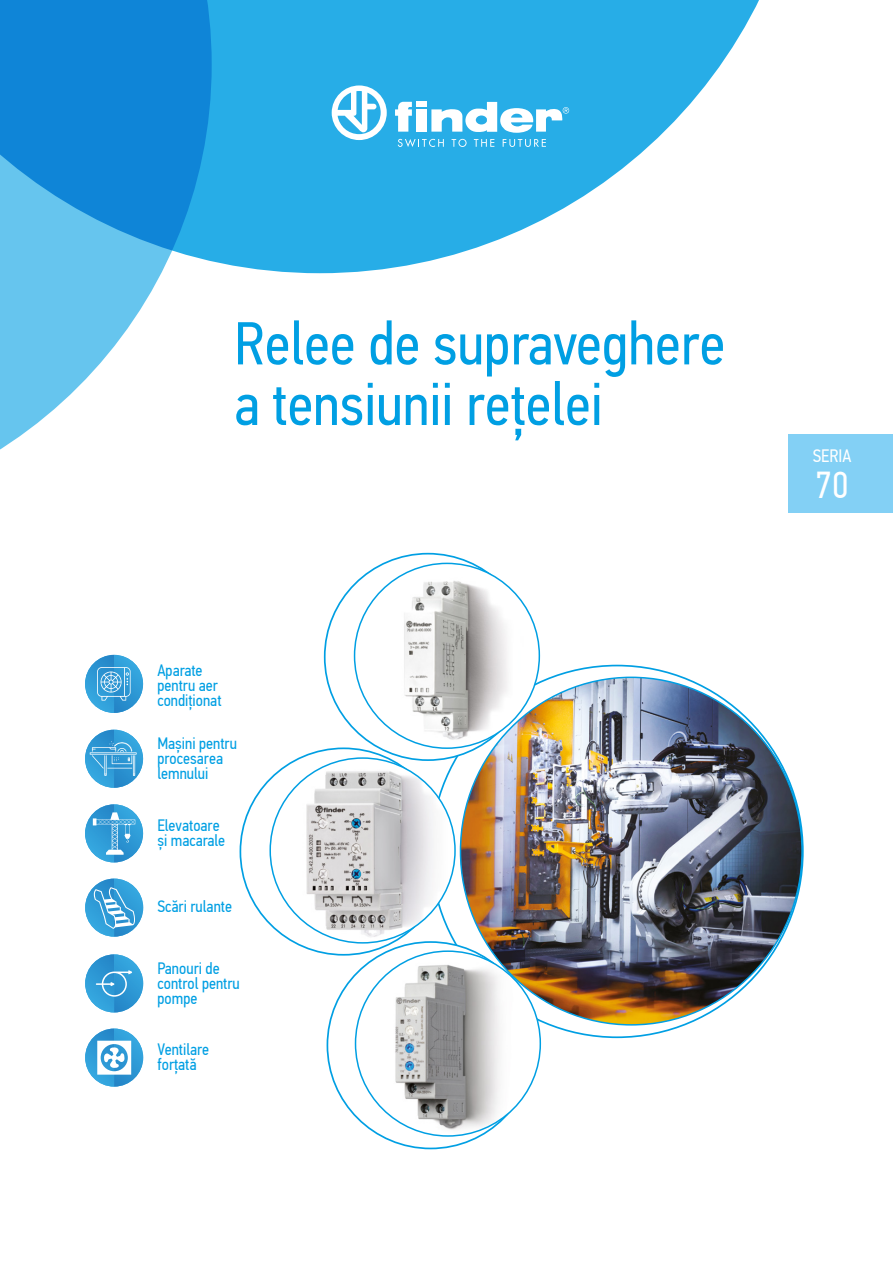
<style>
.page{position:relative;width:893px;height:1263px;background:#fff}
.page>*{position:absolute;margin:0;border:0;box-sizing:border-box;transform-origin:0 0}
.t1{font:60.6px/60.6px "PF Din Text Cond Pro";color:#009fe3}
.t2{font:37.5px "PF Din Text Cond Pro";color:#fff}
.t3{font:18px "PF Din Text Cond Pro";color:#fff}
.t4{font:16.5px/15px "PF Din Text Cond Pro";color:#009fe3}
</style>
<div class="page">
<div style="left:788px;top:434px;width:105px;height:78px;background:#83d0f5"></div>
<img style="left:85px;top:730px;width:58px;height:58px">
<hr style="left:90px;top:752px;width:47px;height:3px;background:#fff">
<svg style="left:92px;top:741px;width:43px;height:35px;background:#50a9db"></svg>
<img style="left:85px;top:879px;width:58px;height:58px">
<svg style="left:94px;top:887px;width:41px;height:42px;background:#5cafde"></svg>
<img style="left:85px;top:804px;width:58px;height:58px">
<svg style="left:93px;top:812px;width:42px;height:43px;background:#51aadc"></svg>
<img style="left:85px;top:954px;width:58px;height:58px">
<svg style="left:96px;top:970px;width:36px;height:27px"></svg>
<img style="left:85px;top:1028px;width:58px;height:58px">
<svg style="left:97px;top:1041px;width:34px;height:34px"></svg>
<img style="left:85px;top:655px;width:58px;height:58px">
<svg style="left:97px;top:667px;width:34px;height:34px"></svg>
<img style="left:385px;top:564px;width:148px;height:184px">
<img style="left:270px;top:758px;width:185px;height:185px;border-radius:92px">
<img style="left:386px;top:954px;width:127px;height:182px">
<img style="left:460px;top:677px;width:342px;height:348px">
<svg style="left:212px;top:0;width:547px;height:273px;fill:#27ade7"></svg>
<svg style="left:0;top:0;width:212px;height:450px"></svg>
<svg style="left:332px;top:85px;width:55px;height:55px"></svg>
<svg style="left:431px;top:102px;width:138px;height:31px"></svg>
<svg style="left:395px;top:102px;width:17px;height:30px"></svg>
<div style="left:416px;top:109px;width:10px;height:23px;background:#fff"></div>
<div style="left:416px;top:102px;width:10px;height:5px;background:#fff"></div>
<svg style="left:398px;top:139px;width:46px;height:8px"></svg>
<svg style="left:452px;top:139px;width:15px;height:8px"></svg>
<svg style="left:474px;top:139px;width:20px;height:8px"></svg>
<svg style="left:503px;top:139px;width:43px;height:8px"></svg>
<h1 class="t1" style="left:234px;top:313px;width:493px">Relee de supraveghere a tensiunii reţelei</h1>
<p class="t4" style="left:157px;top:663px;width:66px">Aparate pentru aer condiţionat</p>
<p class="t4" style="left:157px;top:735px;width:81px">Mașini pentru procesarea lemnului</p>
<p class="t4" style="left:157px;top:817px;width:69px">Elevatoare și macarale</p>
<p class="t4" style="left:157px;top:899px;width:76px">Scări rulante</p>
<p class="t4" style="left:157px;top:961px;width:84px">Panouri de control pentru pompe</p>
<p class="t4" style="left:157px;top:1042px;width:53px">Ventilare forţată</p>
<p class="t3" style="left:813px;top:445px;width:40px">SЕRIA</p>
<h2 class="t2" style="left:815px;top:463px;width:34px">70</h2>
</div>
